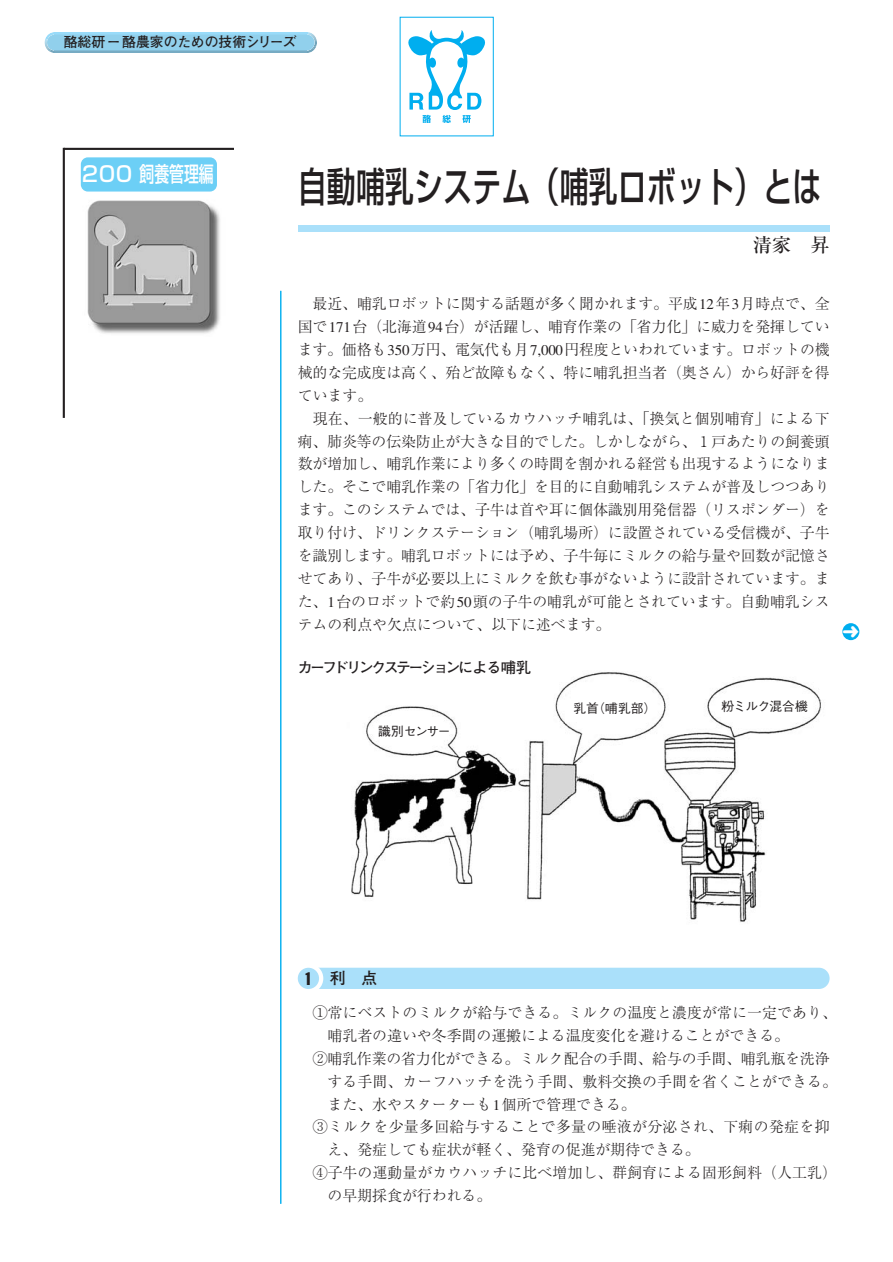
<style>
.page{position:relative;width:893px;height:1262px;background:#fff}
.page>*{position:absolute;margin:0;border:0;box-sizing:border-box;transform-origin:0 0}
.t1{font:500 40.35px "Shin Go";color:#231f20;scale:.72 1}
.t2{font:500 21.3px "Shin Go";letter-spacing:-.005em;color:#fff}
.t3{font:500 19.2px "Ryumin";color:#231f20}
.t4{font:700 15.9px "Futo Go B101";color:#231f20}
.t5{font:300 14.85px/22.8px "Ryumin";color:#231f20;text-align:justify}
.t6{font:300 14.85px "Ryumin";letter-spacing:.02em;color:#231f20}
.t7{font:700 14.85px "Futo Go B101";letter-spacing:-.165em;color:#231f20}
.t8{font:700 13.8px "Futo Go B101";color:#231f20}
.t9{font:500 12.75px "Gothic BBB";letter-spacing:-.03em;color:#231f20}
.t10{font:500 12.75px "Gothic BBB";letter-spacing:-.055em;color:#231f20}
.s1{font-family:"Chicago";font-weight:400;font-size:16.95px}
</style>
<div class="page">
<svg style="left:842px;top:623px;width:17px;height:17px"></svg>
<hr style="left:64px;top:148px;width:170px;height:2px;background:#231f20">
<hr style="left:63px;top:148px;width:2px;height:270px;background:#231f20">
<svg style="left:408px;top:30px;width:77px;height:93px"></svg>
<hr style="left:55px;top:50px;width:252px;height:3px;background:#77abc3">
<svg style="left:45px;top:32px;width:10px;height:21px"></svg>
<hr style="left:55px;top:32px;width:252px;height:3px;background:#99dbf9">
<svg style="left:307px;top:32px;width:10px;height:21px"></svg>
<div style="left:47px;top:35px;width:267px;height:15px;background:#91d0ec;border-radius:8px"></div>
<img style="left:87px;top:200px;width:133px;height:134px">
<div style="left:81px;top:157px;width:136px;height:34px;background:#6ccff6;border-radius:7px"></div>
<div style="left:298px;top:225px;width:531px;height:7px;background:#aae0fa"></div>
<div style="left:300px;top:967px;width:529px;height:22px;background:#aae0fa;border-radius:11px"></div>
<hr style="left:280px;top:291px;width:1px;height:912px;background:#00aeef">
<div style="left:293px;top:963px;width:30px;height:30px;background:#fff;border-radius:50%"></div>
<div style="left:298px;top:967px;width:21px;height:22px;background:#aae0fa;border-radius:50%"></div>
<img style="left:351px;top:672px;width:470px;height:250px">
<svg style="left:843px;top:625px;width:15px;height:12px"></svg>
<p class="t8" style="left:64px;top:36px;width:234px">酪総研ー酪農家のための技術シリーズ</p>
<h2 class="t2" style="left:82px;top:165px;width:133px">200 飼養管理編</h2>
<h1 class="t1" style="left:298px;top:172px;width:729px">自動哺乳システム（哺乳ロボット）とは</h1>
<p class="t3" style="left:753px;top:238px;width:78px">清家　昇</p>
<p class="t5" style="left:298px;top:294px;width:533px;text-indent:15px">最近、哺乳ロボットに関する話題が多く聞かれます。平成12年3月時点で、全国で171台（北海道94台）が活躍し、哺育作業の「省力化」に威力を発揮しています。価格も350万円、電気代も月7,000円程度といわれています。ロボットの機械的な完成度は高く、殆ど故障もなく、特に哺乳担当者（奥さん）から好評を得ています。</p>
<p class="t5" style="left:298px;top:409px;width:533px;text-indent:15px">現在、一般的に普及しているカウハッチ哺乳は、「換気と個別哺育」による下痢、肺炎等の伝染防止が大きな目的でした。しかしながら、１戸あたりの飼養頭数が増加し、哺乳作業により多くの時間を割かれる経営も出現するようになりました。そこで哺乳作業の「省力化」を目的に自動哺乳システムが普及しつつあります。このシステムでは、子牛は首や耳に個体識別用発信器（リスポンダー）を取り付け、ドリンクステーション（哺乳場所）に設置されている受信機が、子牛を識別します。哺乳ロボットには予め、子牛毎にミルクの給与量や回数が記憶させてあり、子牛が必要以上にミルクを飲む事がないように設計されています。また、1台のロボットで約50頭の子牛の哺乳が可能とされています。自動哺乳システムの利点や欠点について、以下に述べます。</p>
<p class="t7" style="left:298px;top:662px;width:235px">カーフドリンクステーションによる哺乳</p>
<p class="t9" style="left:378px;top:726px;width:74px">識別センサー</p>
<p class="t9" style="left:573px;top:703px;width:84px">乳首（哺乳部）</p>
<p class="t10" style="left:721px;top:701px;width:88px">粉ミルク混合機</p>
<p class="t4" style="left:303px;top:972px;width:76px"><span class="s1">1</span> 利　点</p>
<p class="t5" style="left:313px;top:1003px;width:526px">①常にベストのミルクが給与できる。ミルクの温度と濃度が常に一定であり、</p>
<p class="t5" style="left:327px;top:1026px;width:463px">哺乳者の違いや冬季間の運搬による温度変化を避けることができる。</p>
<p class="t5" style="left:313px;top:1049px;width:518px">②哺乳作業の省力化ができる。ミルク配合の手間、給与の手間、哺乳瓶を洗浄</p>
<p class="t5" style="left:327px;top:1071px;width:511px">する手間、カーフハッチを洗う手間、敷料交換の手間を省くことができる。</p>
<p class="t5" style="left:327px;top:1094px;width:310px">また、水やスターターも1個所で管理できる。</p>
<p class="t6" style="left:313px;top:1121px;width:518px">③ミルクを少量多回給与することで多量の唾液が分泌され、下痢の発症を抑</p>
<p class="t5" style="left:327px;top:1140px;width:374px">え、発症しても症状が軽く、発育の促進が期待できる。</p>
<p class="t5" style="left:313px;top:1163px;width:526px">④子牛の運動量がカウハッチに比べ増加し、群飼育による固形飼料（人工乳）</p>
<p class="t5" style="left:327px;top:1186px;width:165px">の早期採食が行われる。</p>
</div>
